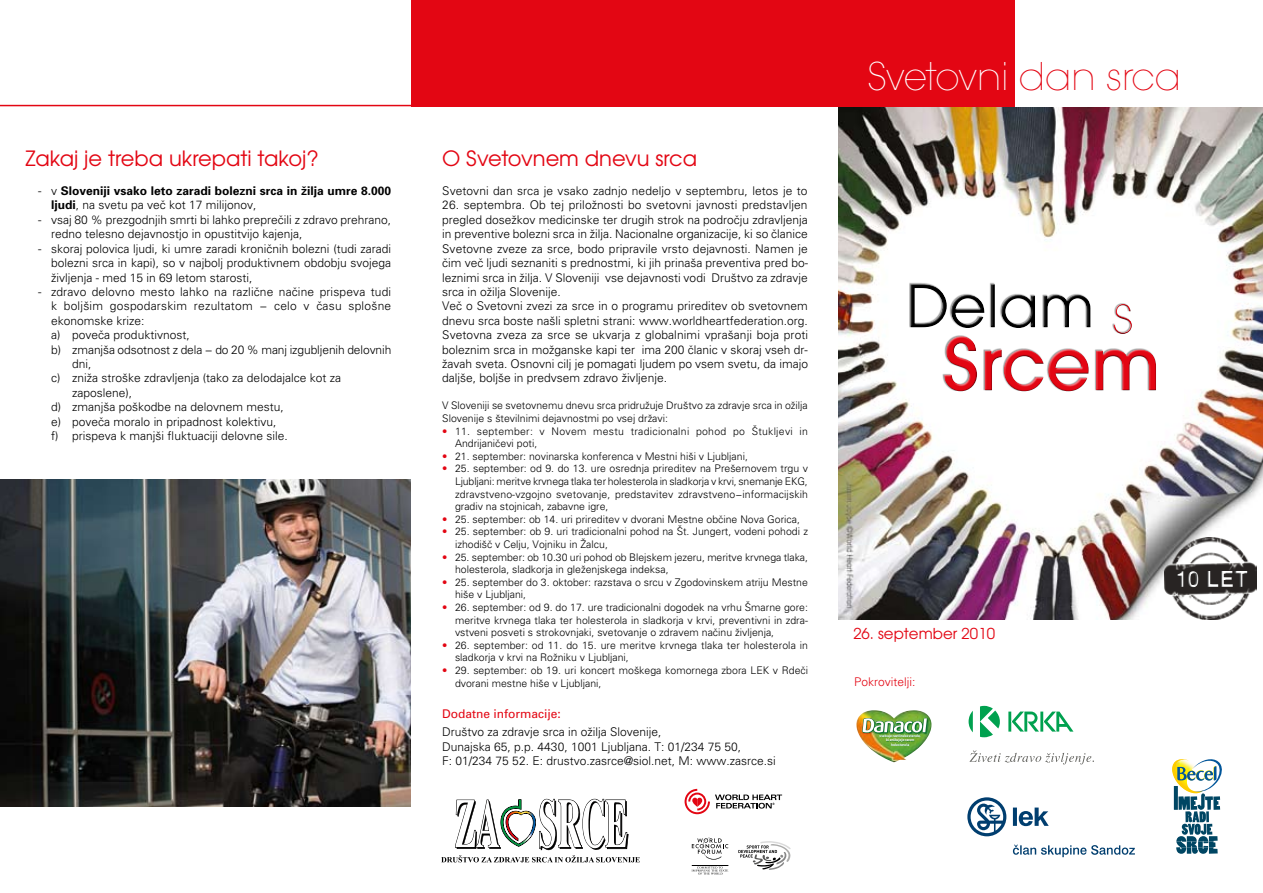
<style>
.page{position:relative;width:1263px;height:893px;background:#fff}
.page>*{position:absolute;margin:0;border:0;box-sizing:border-box;transform-origin:0 0}
.t1{font:500 79.5px "Avant Gar Got Itc TEE";color:#e30613}
.t2{font:60px "Avant Gar Got Itc TEE Extr Ligh";color:#e30613}
.t3{font:42px "Avant Gar Got Itc TEE Extr Ligh";letter-spacing:-.005em;color:#fff}
.t4{font:700 22.35px "Nimbus San LEE";color:#fff}
.t5{font:21px "Avant Gar Got Itc LEE";color:#e30613}
.t6{font:15px "Avant Gar Got Itc LEE";color:#e30613}
.t7{font:300 12px/14.4px "Slo Univers";color:#000}
.t8{font:700 12px/14.4px "Slo Univers";color:#000}
.t9{font:300 12px "Slo Univers";letter-spacing:.02em;color:#000}
.t10{font:12px "Slo Univers Roman";color:#e30613}
.t11{font:300 12px "Slo Univers";color:#e30613}
.t12{font:300 10.5px/12.6px "Slo Univers";color:#000}
.t13{font:300 10.5px/12.6px "Slo Univers";letter-spacing:.025em;color:#000}
.t14{font:700 3.6px/4.3px "Myriad Pro";letter-spacing:-.01em;color:#fff;text-align:center}
.s1{font-weight:300}
.s2{color:#e30613}
</style>
<div class="page">
<img style="left:0;top:479px;width:411px;height:328px">
<img style="left:838px;top:106px;width:425px;height:514px">
<svg style="left:0;top:104px;width:411px;height:2px"></svg>
<div style="left:411px;top:0;width:603px;height:106px;background:#e30613"></div>
<svg style="left:738px;top:841px;width:53px;height:29px"></svg>
<hr style="left:692px;top:865px;width:36px;height:1px;background:#000">
<svg style="left:691px;top:866px;width:37px;height:9px"></svg>
<svg style="left:692px;top:837px;width:36px;height:23px"></svg>
<svg style="left:684px;top:789px;width:98px;height:25px"></svg>
<div style="left:910px;top:275px;width:273px;height:127px;background:#fff"></div>
<div style="left:909px;top:283px;width:248px;height:110px;background:#000;opacity:.55"></div>
<img style="left:1164px;top:538px;width:92px;height:81px">
<div style="left:1165px;top:565px;width:98px;height:28px;background:#000;opacity:.75"></div>
<svg style="left:1172px;top:759px;width:50px;height:95px"></svg>
<img style="left:856px;top:710px;width:76px;height:52px">
<svg style="left:862px;top:718px;width:65px;height:15px"></svg>
<div style="left:880px;top:735px;width:41px;height:11px;background:#006e35;opacity:.75"></div>
<svg style="left:968px;top:705px;width:126px;height:60px"></svg>
<svg style="left:967px;top:797px;width:168px;height:60px"></svg>
<svg style="left:441px;top:799px;width:199px;height:63px"></svg>
<h3 class="t5" style="left:26px;top:145px;width:295px">Zakaj je treba ukrepati takoj?</h3>
<p class="t8" style="left:51px;top:183px;width:342px;text-indent:-13px"><span class="s1">- v</span> Sloveniji vsako leto zaradi bolezni srca in žilja umre 8.000 ljudi<span class="s1">, na svetu pa veË kot 17 milijonov,</span></p>
<p class="t7" style="left:51px;top:212px;width:342px;text-indent:-13px">- vsaj 80 % prezgodnjih smrti bi lahko prepreËili z zdravo prehrano, redno telesno dejavnostjo in opustitvijo kajenja,</p>
<p class="t7" style="left:51px;top:241px;width:342px;text-align:justify;text-indent:-13px">- skoraj polovica ljudi, ki umre zaradi kroniËnih bolezni (tudi zaradi bolezni srca in kapi), so v najbolj produktivnem obdobju svojega življenja - med 15 in 69 letom starosti,</p>
<p class="t7" style="left:38px;top:284px;width:354px">- zdravo delovno mesto lahko na razliËne naËine prispeva tudi</p>
<p class="t9" style="left:51px;top:299px;width:342px">k boljšim gospodarskim rezultatom − celo v Ëasu splošne</p>
<p class="t7" style="left:51px;top:313px;width:95px">ekonomske krize:</p>
<p class="t7" style="left:51px;top:327px;width:140px">a) poveËa produktivnost,</p>
<p class="t7" style="left:51px;top:342px;width:342px">b) zmanjša odsotnost z dela − do 20 % manj izgubljenih delovnih</p>
<p class="t7" style="left:72px;top:356px;width:21px">dni,</p>
<p class="t7" style="left:51px;top:371px;width:291px">c) zniža stroške zdravljenja (tako za delodajalce kot za</p>
<p class="t7" style="left:72px;top:385px;width:62px">zaposlene),</p>
<p class="t7" style="left:51px;top:399px;width:234px">d) zmanjša poškodbe na delovnem mestu,</p>
<p class="t7" style="left:51px;top:414px;width:227px">e) poveËa moralo in pripadnost kolektivu,</p>
<p class="t7" style="left:51px;top:428px;width:238px">f) prispeva k manjši fluktuaciji delovne sile.</p>
<h3 class="t5" style="left:442px;top:145px;width:256px">O Svetovnem dnevu srca</h3>
<p class="t7" style="left:442px;top:183px;width:367px">Svetovni dan srca je vsako zadnjo nedeljo v septembru, letos je to</p>
<p class="t7" style="left:442px;top:198px;width:367px">26. septembra. Ob tej priložnosti bo svetovni javnosti predstavljen pregled dosežkov medicinske ter drugih strok na podroËju zdravljenja in preventive bolezni srca in žilja. Nacionalne organizacije, ki so Ëlanice Svetovne zveze za srce, bodo pripravile vrsto dejavnosti. Namen je Ëim veË ljudi seznaniti s prednostmi, ki jih prinaša preventiva pred bo&shy;leznimi srca in žilja. V Sloveniji vse dejavnosti vodi Društvo za zdravje srca in ožilja Slovenije.<br>VeË o Svetovni zvezi za srce in o programu prireditev ob svetovnem dnevu srca boste našli spletni strani: www.worldheartfederation.org.<br>Svetovna zveza za srce se ukvarja z globalnimi vprašanji boja proti boleznim srca in možganske kapi ter ima 200 Ëlanic v skoraj vseh dr&shy;žavah sveta. Osnovni cilj je pomagati ljudem po vsem svetu, da imajo daljše, boljše in predvsem zdravo življenje.</p>
<p class="t12" style="left:442px;top:399px;width:367px">V Sloveniji se svetovnemu dnevu srca pridružuje Društvo za zdravje srca in ožilja<br>Slovenije s številnimi dejavnostmi po vsej državi:</p>
<p class="t13" style="left:455px;top:424px;width:354px;text-indent:-13px"><span class="s2">•</span> 11. september: v Novem mestu tradicionalni pohod po ©tukljevi in<br>AndrijaniËevi poti,</p>
<p class="t12" style="left:442px;top:449px;width:307px"><span class="s2">•</span> 21. september: novinarska konferenca v Mestni hiši v Ljubljani,</p>
<p class="t12" style="left:455px;top:462px;width:355px;text-align:justify;text-indent:-13px"><span class="s2">•</span> 25. september: od 9. do 13. ure osrednja prireditev na Prešernovem trgu v Ljubljani: meritve krvnega tlaka ter holesterola in sladkorja v krvi, snemanje EKG, zdravstveno-vzgojno svetovanje, predstavitev zdravstveno−informacijskih gradiv na stojnicah, zabavne igre,</p>
<p class="t12" style="left:442px;top:512px;width:359px"><span class="s2">•</span> 25. september: ob 14. uri prireditev v dvorani Mestne obËine Nova Gorica,</p>
<p class="t12" style="left:455px;top:525px;width:354px;text-indent:-13px"><span class="s2">•</span> 25. september: ob 9. uri tradicionalni pohod na ©t. Jungert, vodeni pohodi z izhodišË v Celju, Vojniku in Žalcu,</p>
<p class="t12" style="left:455px;top:550px;width:355px;text-indent:-13px"><span class="s2">•</span> 25. september: ob 10.30 uri pohod ob Blejskem jezeru, meritve krvnega tlaka, holesterola, sladkorja in gleženjskega indeksa,</p>
<p class="t12" style="left:455px;top:575px;width:354px;text-indent:-13px"><span class="s2">•</span> 25. september do 3. oktober: razstava o srcu v Zgodovinskem atriju Mestne hiše v Ljubljani,</p>
<p class="t12" style="left:455px;top:601px;width:354px;text-align:justify;text-indent:-13px"><span class="s2">•</span> 26. september: od 9. do 17. ure tradicionalni dogodek na vrhu ©marne gore: meritve krvnega tlaka ter holesterola in sladkorja v krvi, preventivni in zdra&shy;vstveni posveti s strokovnjaki, svetovanje o zdravem naËinu življenja,</p>
<p class="t12" style="left:455px;top:638px;width:355px;text-indent:-13px"><span class="s2">•</span> 26. september: od 11. do 15. ure meritve krvnega tlaka ter holesterola in sladkorja v krvi na Rožniku v Ljubljani,</p>
<p class="t12" style="left:455px;top:664px;width:355px;text-indent:-13px"><span class="s2">•</span> 29. september: ob 19. uri koncert moškega komornega zbora LEK v RdeËi dvorani mestne hiše v Ljubljani,</p>
<p class="t10" style="left:442px;top:706px;width:120px">Dodatne informacije:</p>
<p class="t7" style="left:442px;top:725px;width:335px">Društvo za zdravje srca in ožilja Slovenije,<br>Dunajska 65, p.p. 4430, 1001 Ljubljana. T: 01/234 75 50,<br>F: 01/234 75 52. E: drustvo.zasrce@siol.net, M: www.zasrce.si</p>
<h3 class="t3" style="left:868px;top:53px;width:314px">Svetovni <span class="s2">dan srca</span></h3>
<h2 class="t2" style="left:1112px;top:280px;width:24px">s</h2>
<h1 class="t1" style="left:943px;top:318px;width:219px">Srcem</h1>
<p class="t6" style="left:853px;top:624px;width:143px">26. september 2010</p>
<p class="t11" style="left:854px;top:675px;width:63px">Pokrovitelji:</p>
<p class="t14" style="left:879px;top:733px;width:43px">vsebuje rastlinske sterole, ki znižujejo raven holesterola</p>
<h3 class="t4" style="left:1175px;top:566px;width:74px">10 let</h3>
</div>
